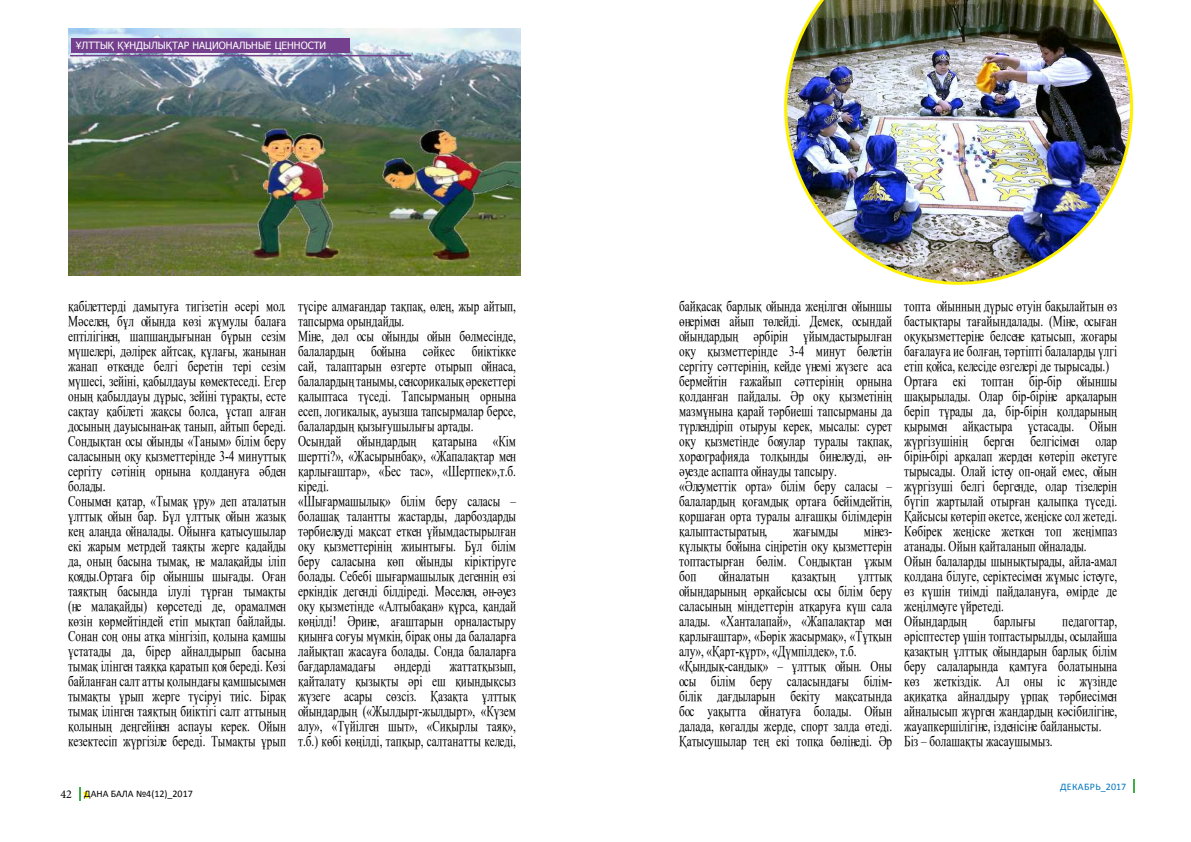
<style>
.page{position:relative;width:1191px;height:842px;background:#fff}
.page>*{position:absolute;margin:0;border:0;box-sizing:border-box;transform-origin:0 0}
.t1{font:15px/15px "Times New Roman Kaz";color:#000;scale:.75 1}
.t2{font:12px "Minion Pro";color:#000}
.t3{font:10px "Tahoma";color:#fff}
.t4{font:10px "Calibri";color:#000}
.t5{font:10px "Calibri";letter-spacing:.04em;color:#0074be}
</style>
<div class="page">
<svg style="left:1133px;top:779px;width:2px;height:13px"></svg>
<svg style="left:79px;top:787px;width:11px;height:13px"></svg>
<img style="left:68px;top:28px;width:452px;height:247px">
<img style="left:784px;top:0;width:349px;height:285px">
<div style="left:71px;top:38px;width:279px;height:14px;background:#74408d"></div>
<hr style="left:70px;top:55px;width:341px;height:1px;background:#74408d">
<p class="t3" style="left:76px;top:39px;width:252px">ҰЛТТЫҚ ҚҰНДЫЛЫҚТАР НАЦИОНАЛЬНЫЕ ЦЕННОСТИ</p>
<p class="t1" style="left:68px;top:299px;width:292px">қабілеттерді дамытуға тигізетін әсері мол.<br>Мәселен, бұл ойында көзі жұмулы балаға ептілігінен, шапшаңдығынан бұрын сезім мүшелері, дәлірек айтсақ, құлағы, жанынан жанап өткенде белгі беретін тері сезім мүшесі, зейіні, қабылдауы көмектеседі. Егер оның қабылдауы дұрыс, зейіні тұрақты, есте сақтау қабілеті жақсы болса, ұстап алған досының дауысынан-ақ танып, айтып береді.<br>Сондықтан осы ойынды «Таным» білім беру саласының оқу қызметтерінде 3-4 минуттық сергіту сәтінің орнына қолдануға әбден болады.<br>Сонымен қатар, «Тымақ ұру» деп аталатын ұлттық ойын бар. Бұл ұлттық ойын жазық кең алаңда ойналады. Ойынға қатысушылар екі жарым метрдей таяқты жерге қадайды да, оның басына тымақ, не малақайды іліп қояды.Ортаға бір ойыншы шығады. Оған таяқтың басында ілулі тұрған тымақты (не малақайды) көрсетеді де, орамалмен көзін көрмейтіндей етіп мықтап байлайды.<br>Сонан соң оны атқа мінгізіп, қолына қамшы ұстатады да, бірер айналдырып басына тымақ ілінген таяққа қаратып қоя береді. Көзі байланған салт атты қолындағы қамшысымен тымақты ұрып жерге түсіруі тиіс. Бірақ тымақ ілінген таяқтың биіктігі салт аттының қолының деңгейінен аспауы керек. Ойын кезектесіп жүргізіле береді. Тымақты ұрып</p>
<p class="t1" style="left:298px;top:299px;width:292px">түсіре алмағандар тақпақ, өлең, жыр айтып, тапсырма орындайды.<br>Міне, дәл осы ойынды ойын бөлмесінде, балалардың бойына сәйкес биіктікке сай, талаптарын өзгерте отырып ойнаса, балалардың танымы, сенсорикалық әрекеттері қалыптаса түседі. Тапсырманың орнына есеп, логикалық, ауызша тапсырмалар берсе, балалардың қызығушылығы артады.<br>Осындай ойындардың қатарына «Кім шертті?», «Жасырынбақ», «Жапалақтар мен қарлығаштар», «Бес тас», «Шертпек»,т.б. кіреді.<br>«Шығармашылық» білім беру саласы – болашақ талантты жастарды, дарбоздарды тәрбиелеуді мақсат еткен ұйымдастырылған оқу қызметтерінің жиынтығы. Бұл білім беру саласына көп ойынды кіріктіруге болады. Себебі шығармашылық дегеннің өзі еркіндік дегенді білдіреді. Мәселен, ән-әуез оқу қызметінде «Алтыбақан» құрса, қандай көңілді! Әрине, ағаштарын орналастыру қиынға соғуы мүмкін, бірақ оны да балаларға лайықтап жасауға болады. Сонда балаларға бағдарламадағы әндерді жаттатқызып, қайталату қызықты әрі еш қиындықсыз жүзеге асары сөзсіз. Қазақта ұлттық ойындардың («Жылдырт-жылдырт», «Күзем алу», «Түйілген шыт», «Сиқырлы таяқ», т.б.) көбі көңілді, тапқыр, салтанатты келеді,</p>
<p class="t1" style="left:679px;top:299px;width:285px">байқасақ барлық ойында жеңілген ойыншы өнерімен айып төлейді. Демек, осындай ойындардың әрбірін ұйымдастырылған оқу қызметтерінде 3-4 минут бөлетін сергіту сәттерінің, кейде үнемі жүзеге аса бермейтін ғажайып сәттерінің орнына қолданған пайдалы. Әр оқу қызметінің мазмұнына қарай тәрбиеші тапсырманы да түрлендіріп отыруы керек, мысалы: сурет оқу қызметінде бояулар туралы тақпақ, хореографияда толқынды бинелеуді, ән&shy;әуезде аспапта ойнауды тапсыру. «Әлеуметтік орта» білім беру саласы – балалардың қоғамдық ортаға бейімдейтін, қоршаған орта туралы алғашқы білімдерін қалыптастыратын,</p>
<p class="t1" style="left:679px;top:524px;width:285px;text-align:justify;text-indent:185px">мінез&shy;құлықты бойына сіңіретін оқу қызметтерін топтастырған бөлім. Сондықтан ұжым боп</p>
<p class="t1" style="left:793px;top:524px;width:62px">жағымды</p>
<p class="t1" style="left:718px;top:569px;width:69px">ойналатын</p>
<p class="t1" style="left:791px;top:569px;width:60px">қазақтың</p>
<p class="t1" style="left:679px;top:569px;width:285px;text-indent:179px">ұлттық ойындарының әрқайсысы осы білім беру саласының міндеттерін атқаруға күш сала алады. «Ханталапай», «Жапалақтар мен қарлығаштар», «Бөрік жасырмақ», «Тұтқын алу», «Қарт-құрт», «Дүмпілдек», т.б. «Қындық-сандық» – ұлттық ойын. Оны осы білім беру саласындағы білім&shy;білік дағдыларын бекіту мақсатында бос уақытта ойнатуға болады. Ойын далада, көгалды жерде, спорт залда өтеді.<br>Қатысушылар тең екі топқа бөлінеді. Әр</p>
<p class="t1" style="left:904px;top:299px;width:285px">топта ойынның дүрыс өтуін бақылайтын өз бастықтары тағайындалады. (Міне, осыған оқуқызметтеріне белсене қатысып, жоғары бағалауға ие болған, тәртіпті балаларды үлгі етіп қойса, келесіде өзгелері де тырысады.)<br>Ортаға екі топтан бір-бір ойыншы шақырылады. Олар бір-біріне арқаларын беріп тұрады да, бір-бірін қолдарының қырымен айқастыра ұстасады. Ойын жүргізушінің берген белгісімен олар бірін-бірі арқалап жерден көтеріп әкетуге тырысады. Олай істеу оп-оңай емес, ойын жүргізуші белгі бергенде, олар тізелерін бүгіп жартылай отырған қалыпқа түседі.<br>Қайсысы көтеріп әкетсе, жеңіске сол жетеді.<br>Көбірек жеңіске жеткен топ жеңімпаз атанады. Ойын қайталанып ойналады.<br>Ойын балаларды шынықтырады, айла-амал қолдана білуге, серіктесімен жұмыс істеуге, өз күшін тиімді пайдалануға, өмірде де жеңілмеуге үйретеді.<br>Ойындардың</p>
<p class="t1" style="left:993px;top:614px;width:57px">барлығы</p>
<p class="t1" style="left:904px;top:614px;width:285px;text-indent:158px">педагогтар, әрісптестер үшін топтастырылды, осылайша қазақтың ұлттық ойындарын барлық білім беру салаларында қамтуға болатынына көз жеткіздік. Ал оны іс жүзінде ақиқатқа айналдыру ұрпақ тәрбиесімен айналысып жүрген жандардың кәсібилігіне, жауапкершілігіне, ізденісіне байланысты.<br>Біз – болашақты жасаушымыз.</p>
<p class="t2" style="left:60px;top:786px;width:13px">42</p>
<p class="t4" style="left:84px;top:787px;width:110px">ДАНА БАЛА №4(12)_2017</p>
<p class="t5" style="left:1060px;top:781px;width:68px">ДЕКАБРЬ_2017</p>
</div>
